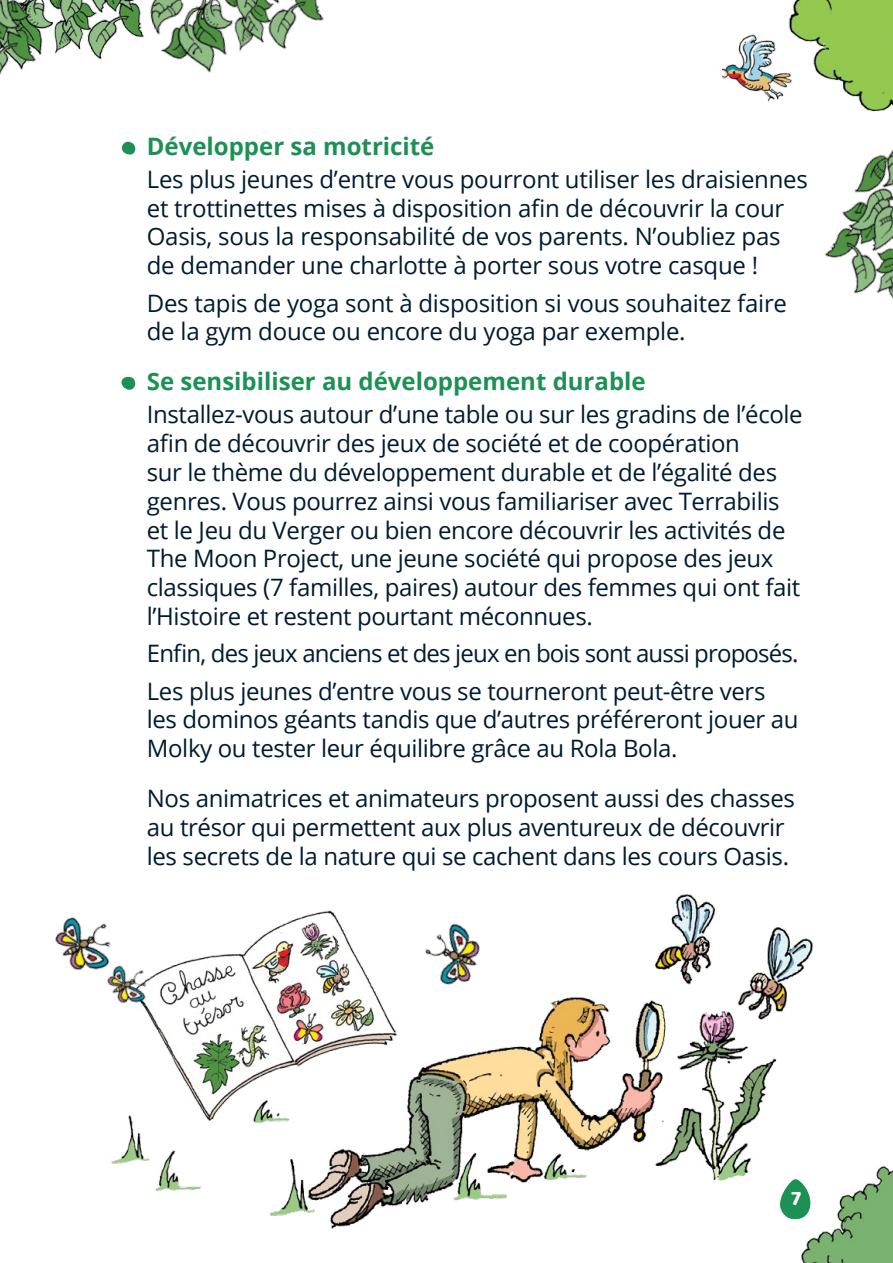
<style>
.page{position:relative;width:893px;height:1263px;background:#fff}
.page>*{position:absolute;margin:0;border:0;box-sizing:border-box;transform-origin:0 0}
.t1{font:24px/28.8px "Open Sans";letter-spacing:-.015em;color:#001b31}
.t2{font:24px/37.3px "Open Sans";letter-spacing:-.035em;color:#001b31}
.t3{font:700 24px "Open Sans";color:#1c9055}
.t4{font:700 21px "Baloo Tamma 2";color:#fff}
</style>
<div class="page">
<img style="left:154px;top:947px;width:96px;height:174px">
<svg style="left:121px;top:141px;width:15px;height:14px"></svg>
<svg style="left:121px;top:376px;width:15px;height:14px"></svg>
<img style="left:111px;top:1115px;width:38px;height:49px">
<img style="left:149px;top:1150px;width:53px;height:42px">
<img style="left:250px;top:894px;width:564px;height:335px">
<img style="left:55px;top:917px;width:56px;height:54px">
<img style="left:398px;top:897px;width:110px;height:111px">
<img style="left:87px;top:944px;width:82px;height:81px">
<img style="left:788px;top:0;width:105px;height:112px">
<img style="left:721px;top:27px;width:82px;height:81px">
<img style="left:825px;top:150px;width:68px;height:149px">
<img style="left:786px;top:1146px;width:107px;height:117px">
<svg style="left:779px;top:1179px;width:32px;height:41px"></svg>
<img style="left:47px;top:0;width:83px;height:60px">
<img style="left:0;top:0;width:47px;height:75px">
<img style="left:130px;top:0;width:194px;height:73px">
<p class="t3" style="left:147px;top:129px;width:289px">Développer sa motricité</p>
<p class="t1" style="left:147px;top:164px;width:663px">Les plus jeunes d’entre vous pourront utiliser les draisiennes et trottinettes mises à disposition afin de découvrir la cour Oasis, sous la responsabilité de vos parents. N’oubliez pas de demander une charlotte à porter sous votre casque !</p>
<p class="t1" style="left:147px;top:288px;width:642px">Des tapis de yoga sont à disposition si vous souhaitez faire de la gym douce ou encore du yoga par exemple.</p>
<p class="t3" style="left:147px;top:365px;width:500px">Se sensibiliser au développement durable</p>
<p class="t1" style="left:147px;top:400px;width:657px">Installez-vous autour d’une table ou sur les gradins de l’école afin de découvrir des jeux de société et de coopération<br>sur le thème du développement durable et de l’égalité des genres. Vous pourrez ainsi vous familiariser avec Terrabilis et le Jeu du Verger ou bien encore découvrir les activités de The Moon Project, une jeune société qui propose des jeux classiques (7 familles, paires) autour des femmes qui ont fait l’Histoire et restent pourtant méconnues.</p>
<p class="t2" style="left:147px;top:634px;width:653px">Enfin, des jeux anciens et des jeux en bois sont aussi proposés.<br>Les plus jeunes d’entre vous se tourneront peut-être vers</p>
<p class="t1" style="left:147px;top:705px;width:653px">les dominos géants tandis que d’autres préféreront jouer au<br>Molky ou tester leur équilibre grâce au Rola Bola.</p>
<p class="t1" style="left:147px;top:784px;width:650px">Nos animatrices et animateurs proposent aussi des chasses au trésor qui permettent aux plus aventureux de découvrir les secrets de la nature qui se cachent dans les cours Oasis.</p>
<p class="t4" style="left:791px;top:1186px;width:12px">7</p>
</div>
